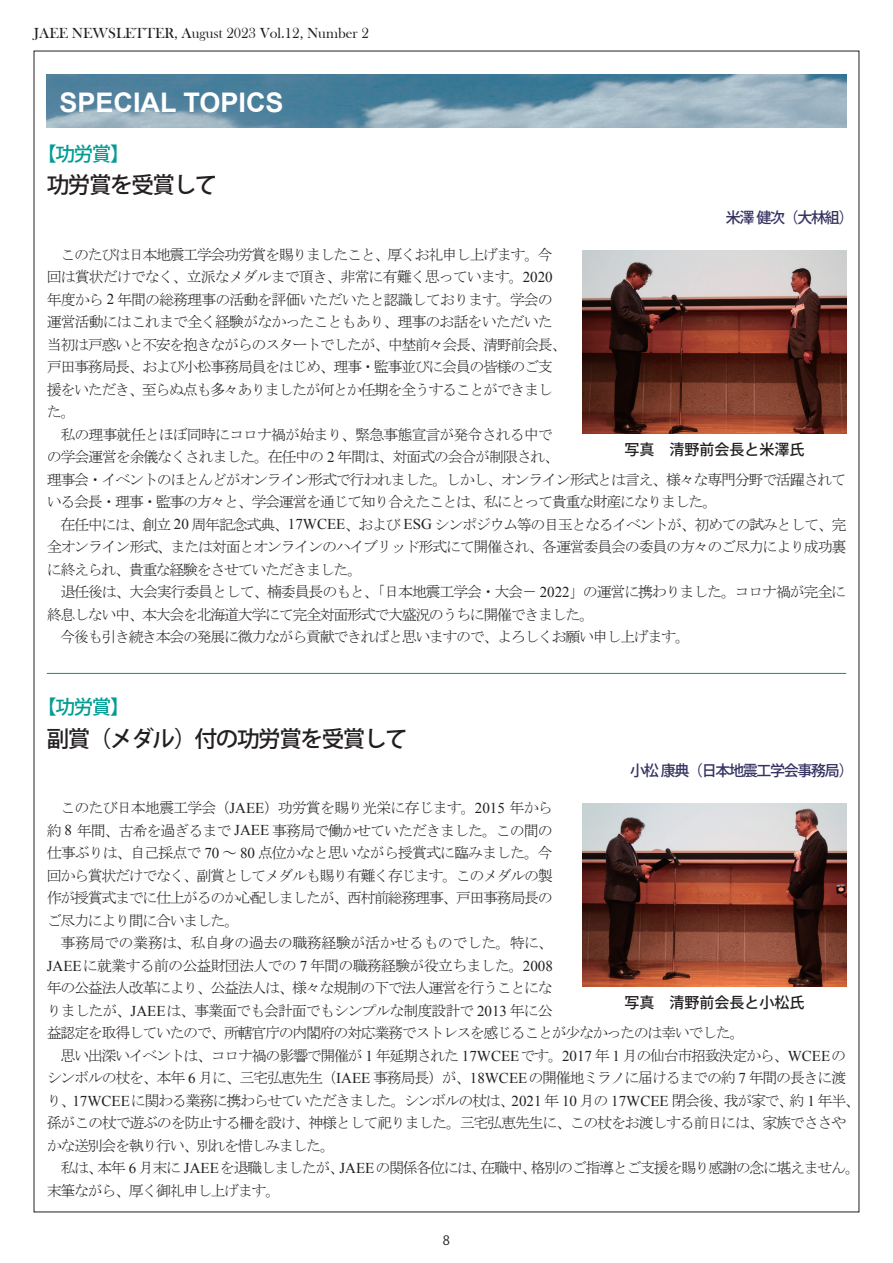
<style>
.page{position:relative;width:893px;height:1263px;background:#fff}
.page>*{position:absolute;margin:0;border:0;box-sizing:border-box;transform-origin:0 0}
.t1{font:700 27px "Arial";color:#fff}
.t2{font:500 22.5px "Koz Go Pro";letter-spacing:-.06em;color:#231f20}
.t3{font:500 19.5px "Koz Go Pro";letter-spacing:-.07em;color:#009d93}
.t4{font:15px/22.5px "MS Mincho";letter-spacing:-.09em;color:#231f20}
.t5{font:15px "Bask Old Face";color:#231f20}
.t6{font:15px "MS Mincho";letter-spacing:-.055em;color:#231f20}
.t7{font:15px "MS Mincho";letter-spacing:-.07em;color:#231f20}
.t8{font:15px "MS Mincho";letter-spacing:-.03em;color:#231f20}
.t9{font:500 15px "Koz Go Pro";letter-spacing:-.09em;color:#353261}
.t10{font:500 15px "Koz Go Pro";color:#231f20}
.t11{font:12.9px "Koz Go Pro";color:#231f20}
.s1{font-family:"Times New Roman"}
</style>
<div class="page">
<hr style="left:47px;top:673px;width:799px;height:1px;background:#009d93">
<img style="left:47px;top:74px;width:799px;height:54px">
<img style="left:583px;top:251px;width:263px;height:183px">
<img style="left:583px;top:804px;width:263px;height:182px">
<p class="t5" style="left:34px;top:25px;width:336px">JAEE NEWSLETTER, August 2023 Vol.12, Number 2</p>
<h1 class="t1" style="left:60px;top:84px;width:226px">SPECIAL TOPICS</h1>
<h3 class="t3" style="left:37px;top:141px;width:94px">【功労賞】</h3>
<h2 class="t2" style="left:47px;top:171px;width:172px">功労賞を受賞して</h2>
<p class="t9" style="left:726px;top:207px;width:129px">米澤 健次（大林組）</p>
<p class="t4" style="left:47px;top:243px;width:521px;text-indent:14px">このたびは日本地震工学会功労賞を賜りましたこと、厚くお礼申し上げます。今回は賞状だけでなく、立派なメダルまで頂き、非常に有難く思っています。<span class="s1">2020</span>年度から <span class="s1">2</span> 年間の総務理事の活動を評価いただいたと認識しております。学会の運営活動にはこれまで全く経験がなかったこともあり、理事のお話をいただいた当初は戸惑いと不安を抱きながらのスタートでしたが、中埜前々会長、清野前会長、戸田事務局長、および小松事務局員をはじめ、理事・監事並びに会員の皆様のご支援をいただき、至らぬ点も多々ありましたが何とか任期を全うすることができました。</p>
<p class="t4" style="left:47px;top:423px;width:801px;text-indent:14px">私の理事就任とほぼ同時にコロナ禍が始まり、緊急事態宣言が発令される中で<br>の学会運営を余儀なくされました。在任中の <span class="s1">2</span> 年間は、対面式の会合が制限され、<br>理事会・イベントのほとんどがオンライン形式で行われました。しかし、オンライン形式とは言え、様々な専門分野で活躍されている会長・理事・監事の方々と、学会運営を通じて知り合えたことは、私にとって貴重な財産になりました。</p>
<p class="t4" style="left:47px;top:513px;width:801px;text-align:justify;text-indent:14px">在任中には、創立 <span class="s1">20</span> 周年記念式典、<span class="s1">17WCEE</span>、および <span class="s1">ESG</span> シンポジウム等の目玉となるイベントが、初めての試みとして、完全オンライン形式、または対面とオンラインのハイブリッド形式にて開催され、各運営委員会の委員の方々のご尽力により成功裏に終えられ、貴重な経験をさせていただきました。</p>
<p class="t4" style="left:60px;top:581px;width:787px">退任後は、大会実行委員として、楠委員長のもと、「日本地震工学会・大会－ <span class="s1">2022</span>」の運営に携わりました。コロナ禍が完全に</p>
<p class="t4" style="left:47px;top:603px;width:549px">終息しない中、本大会を北海道大学にて完全対面形式で大盛況のうちに開催できました。</p>
<p class="t4" style="left:60px;top:626px;width:631px">今後も引き続き本会の発展に微力ながら貢献できればと思いますので、よろしくお願い申し上げます。</p>
<p class="t10" style="left:624px;top:440px;width:181px">写真　清野前会長と米澤氏</p>
<h3 class="t3" style="left:37px;top:694px;width:94px">【功労賞】</h3>
<h2 class="t2" style="left:47px;top:724px;width:362px">副賞（メダル）付の功労賞を受賞して</h2>
<p class="t9" style="left:630px;top:761px;width:225px">小松 康典（日本地震工学会事務局）</p>
<p class="t4" style="left:47px;top:797px;width:508px;text-align:justify;text-indent:14px">このたび日本地震工学会（<span class="s1">JAEE</span>）功労賞を賜り光栄に存じます。<span class="s1">2015</span> 年から約 <span class="s1">8</span> 年間、古希を過ぎるまで <span class="s1">JAEE</span> 事務局で働かせていただきました。この間の仕事ぶりは、自己採点で <span class="s1">70</span> ～ <span class="s1">80</span> 点位かなと思いながら授賞式に臨みました。今回から賞状だけでなく、副賞としてメダルも賜り有難く存じます。このメダルの製作が授賞式までに仕上がるのか心配しましたが、西村前総務理事、戸田事務局長のご尽力により間に合いました。</p>
<p class="t8" style="left:60px;top:935px;width:494px">事務局での業務は、私自身の過去の職務経験が活かせるものでした。特に、</p>
<p class="t6" style="left:47px;top:958px;width:507px"><span class="s1">JAEE</span>に就業する前の公益財団法人での <span class="s1">7</span> 年間の職務経験が役立ちました。<span class="s1">2008</span></p>
<p class="t4" style="left:47px;top:977px;width:507px">年の公益法人改革により、公益法人は、様々な規制の下で法人運営を行うことにな</p>
<p class="t7" style="left:47px;top:1003px;width:507px">りましたが、<span class="s1">JAEE</span>は、事業面でも会計面でもシンプルな制度設計で <span class="s1">2013</span> 年に公</p>
<p class="t4" style="left:47px;top:1022px;width:699px">益認定を取得していたので、所轄官庁の内閣府の対応業務でストレスを感じることが少なかったのは幸いでした。</p>
<p class="t4" style="left:60px;top:1044px;width:787px">思い出深いイベントは、コロナ禍の影響で開催が <span class="s1">1</span> 年延期された <span class="s1">17WCEE</span> です。<span class="s1">2017</span> 年 <span class="s1">1</span> 月の仙台市招致決定から、<span class="s1">WCEE</span> の</p>
<p class="t4" style="left:47px;top:1067px;width:801px">シンボルの杖を、本年 <span class="s1">6</span> 月に、三宅弘恵先生（<span class="s1">IAEE</span> 事務局長）が、<span class="s1">18WCEE</span>の開催地ミラノに届けるまでの約 <span class="s1">7</span> 年間の長きに渡</p>
<p class="t4" style="left:47px;top:1089px;width:815px">り、<span class="s1">17WCEE</span> に関わる業務に携わらせていただきました。シンボルの杖は、<span class="s1">2021</span> 年 <span class="s1">10</span> 月の <span class="s1">17WCEE</span> 閉会後、我が家で、約 <span class="s1">1</span> 年半、</p>
<p class="t4" style="left:47px;top:1112px;width:801px">孫がこの杖で遊ぶのを防止する柵を設け、神様として祀りました。三宅弘恵先生に、この杖をお渡しする前日には、家族でささや</p>
<p class="t4" style="left:47px;top:1134px;width:290px">かな送別会を執り行い、別れを惜しみました。</p>
<p class="t4" style="left:60px;top:1157px;width:801px">私は、本年 <span class="s1">6</span> 月末に <span class="s1">JAEE</span> を退職しましたが、<span class="s1">JAEE</span> の関係各位には、在職中、格別のご指導とご支援を賜り感謝の念に堪えません。</p>
<p class="t4" style="left:47px;top:1179px;width:235px">末筆ながら、厚く御礼申し上げます。</p>
<p class="t10" style="left:624px;top:993px;width:181px">写真　清野前会長と小松氏</p>
<p class="t11" style="left:443px;top:1231px;width:9px">8</p>
</div>
